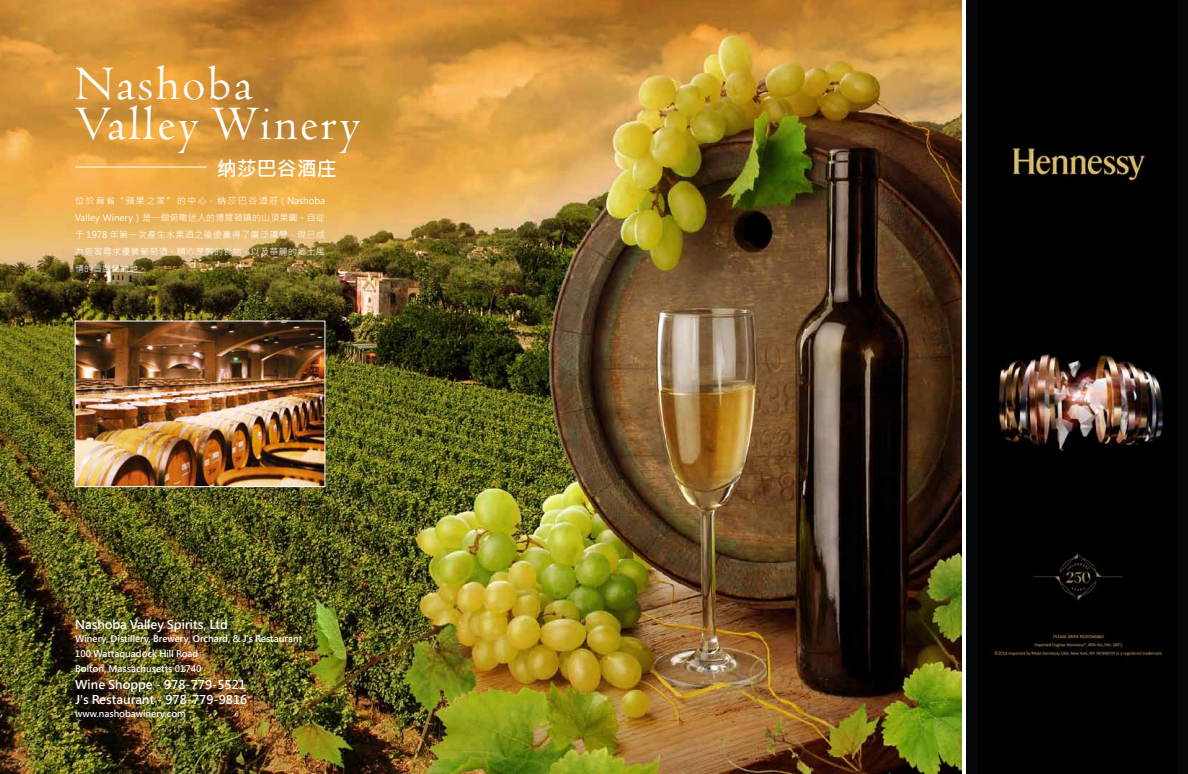
<style>
.page{position:relative;width:1188px;height:774px;background:#fff}
.page>*{position:absolute;margin:0;border:0;box-sizing:border-box;transform-origin:0 0}
.t1{font:50px/40px "Centaur";letter-spacing:.05em;color:#fff}
.t2{font:700 20px "Microsoft Jheng Hei";color:#fff}
.t3{font:700 12px/15px "Microsoft Jheng Hei";color:#fff}
.t4{font:9px/17px "Microsoft Jheng Hei";letter-spacing:.03em;color:#fff;text-align:justify}
.t5{font:700 9px/15px "Microsoft Jheng Hei";color:#fff}
</style>
<div class="page">
<img style="left:0;top:0;width:961px;height:774px">
<div style="left:967px;top:0;width:221px;height:774px;background:#000"></div>
<img style="left:994px;top:148px;width:169px;height:508px">
<hr style="left:75px;top:167px;width:132px;height:1px;background:#fff">
<img style="left:77px;top:323px;width:246px;height:162px">
<div style="left:75px;top:321px;width:250px;height:166px;border:1px solid #fff"></div>
<h1 class="t1" style="left:75px;top:63px;width:287px">Nashoba<br>Valley Winery</h1>
<h2 class="t2" style="left:217px;top:156px;width:122px">纳莎巴谷酒庄</h2>
<p class="t4" style="left:75px;top:192px;width:251px">位於麻省“蘋果之家”的中心，納莎巴谷酒莊（Nashoba Valley Winery）是一個俯瞰迷人的博爾頓鎮的山頂果園。自從于 1978 年第一次產生水果酒之後便贏得了廣泛讚譽，現已成為遊客尋求優質葡萄酒、精心烹製的食物、以及華麗的鄉土風情的首選目的地。</p>
<h3 class="t3" style="left:75px;top:617px;width:154px">Nashoba Valley Spirits, Ltd</h3>
<p class="t5" style="left:75px;top:631px;width:229px">Winery, Distillery, Brewery, Orchard, &amp; J's Restaurant<br>100 Wattaquadock Hill Road<br>Bolton, Massachusetts 01740</p>
<h3 class="t3" style="left:75px;top:677px;width:174px">Wine Shoppe - 978-779-5521<br>J's Restaurant - 978-779-9816</h3>
<p class="t5" style="left:75px;top:706px;width:112px">www.nashobawinery.com</p>
</div>
